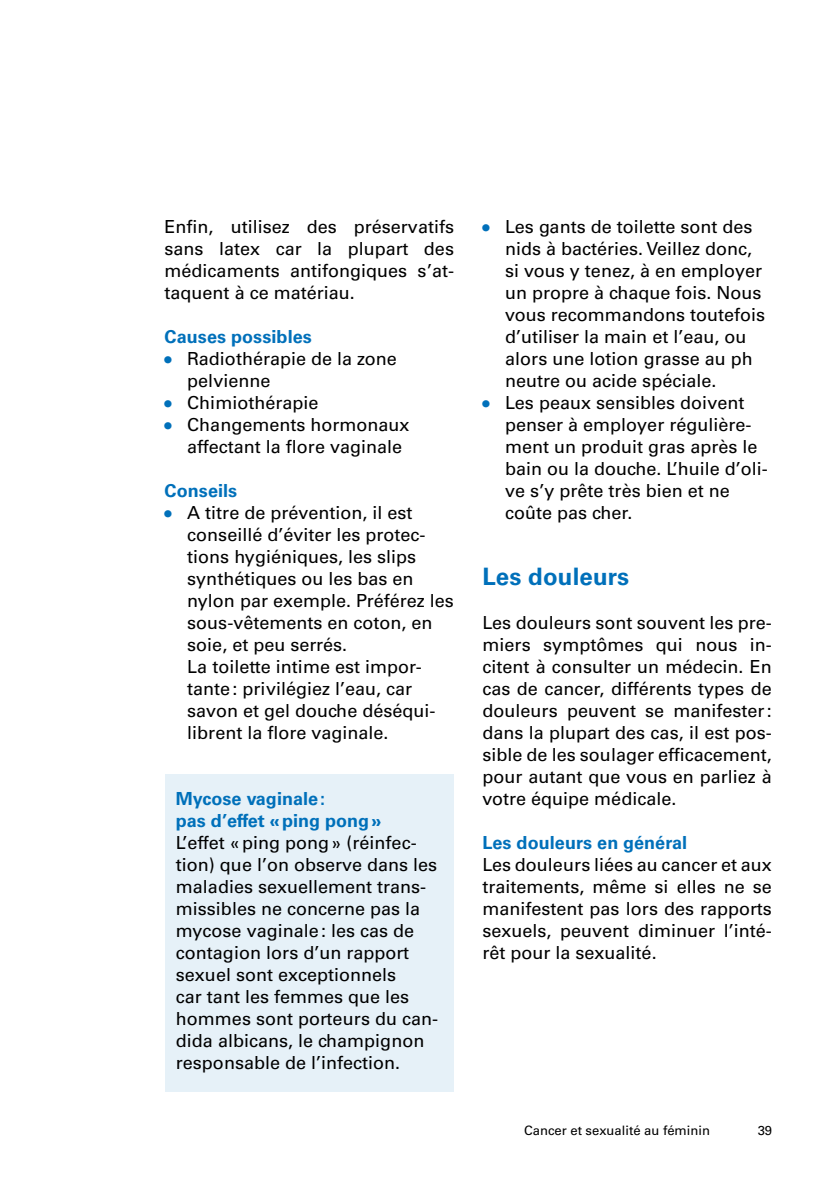
<style>
.page{position:relative;width:840px;height:1191px;background:#fff}
.page>*{position:absolute;margin:0;border:0;box-sizing:border-box;transform-origin:0 0}
.t1{font:700 24px "Univers LT Std";letter-spacing:.005em;color:#0070ba}
.t2{font:18px/22px "Univers LT Std";color:#000}
.t3{font:700 18px/22px "Univers LT Std";letter-spacing:.005em;color:#0070ba}
.t4{font:13px "Univers LT Std";color:#000}
.s1{font-size:20px;color:#0070ba}
</style>
<div class="page">
<div style="left:164px;top:774px;width:289px;height:317px;background:#e6f1f8"></div>
<p class="t2" style="left:164px;top:215px;width:291px;text-align:justify">Enfin, utilisez des préservatifs sans latex car la plupart des médicaments antifongiques s’at&shy;taquent à ce matériau.</p>
<p class="t3" style="left:164px;top:326px;width:149px">Causes possibles</p>
<p class="t2" style="left:187px;top:347px;width:211px;text-indent:-23px"><span class="s1">•</span> Radiothérapie de la zone pelvienne</p>
<p class="t2" style="left:164px;top:391px;width:155px"><span class="s1">•</span> Chimiothérapie</p>
<p class="t2" style="left:187px;top:413px;width:224px;text-indent:-23px"><span class="s1">•</span> Changements hormonaux affectant la flore vaginale</p>
<p class="t3" style="left:164px;top:480px;width:74px">Conseils</p>
<p class="t2" style="left:187px;top:501px;width:268px;text-indent:-23px"><span class="s1">•</span> A titre de prévention, il est conseillé d’éviter les protec&shy;tions hygiéniques, les slips synthétiques ou les bas en nylon par exemple. Préférez les sous-vêtements en coton, en soie, et peu serrés.<br>La toilette intime est impor&shy;tante: privilégiez l’eau, car savon et gel douche déséqui&shy;librent la flore vaginale.</p>
<p class="t3" style="left:176px;top:788px;width:207px">Mycose vaginale:<br>pas d’effet «ping pong»</p>
<p class="t2" style="left:176px;top:831px;width:263px">L’effet «ping pong» (réinfec&shy;tion) que l’on observe dans les maladies sexuellement trans&shy;missibles ne concerne pas la mycose vaginale: les cas de contagion lors d’un rapport sexuel sont exceptionnels<br>car tant les femmes que les hommes sont porteurs du can&shy;dida albicans, le champignon responsable de l’infection.</p>
<p class="t2" style="left:505px;top:215px;width:261px;text-indent:-23px"><span class="s1">•</span> Les gants de toilette sont des nids à bactéries. Veillez donc, si vous y tenez, à en employer un propre à chaque fois. Nous vous recommandons toutefois d’utiliser la main et l’eau, ou alors une lotion grasse au ph neutre ou acide spéciale.</p>
<p class="t2" style="left:505px;top:391px;width:264px;text-indent:-23px"><span class="s1">•</span> Les peaux sensibles doivent penser à employer régulière&shy;ment un produit gras après le bain ou la douche. L’huile d’oli&shy;ve s’y prête très bien et ne coûte pas cher.</p>
<h1 class="t1" style="left:482px;top:562px;width:148px">Les douleurs</h1>
<p class="t2" style="left:482px;top:611px;width:291px;text-align:justify">Les douleurs sont souvent les pre&shy;miers symptômes qui nous in&shy;citent à consulter un médecin. En cas de cancer, différents types de douleurs peuvent se manifester: dans la plupart des cas, il est pos&shy;sible de les soulager efficacement, pour autant que vous en parliez à votre équipe médicale.</p>
<p class="t3" style="left:482px;top:832px;width:206px">Les douleurs en général</p>
<p class="t2" style="left:482px;top:853px;width:291px;text-align:justify">Les douleurs liées au cancer et aux traitements, même si elles ne se manifestent pas lors des rapports sexuels, peuvent diminuer l’inté&shy;rêt pour la sexualité.</p>
<p class="t4" style="left:524px;top:1123px;width:187px">Cancer et sexualité au féminin</p>
<p class="t4" style="left:757px;top:1122px;width:16px">39</p>
</div>
